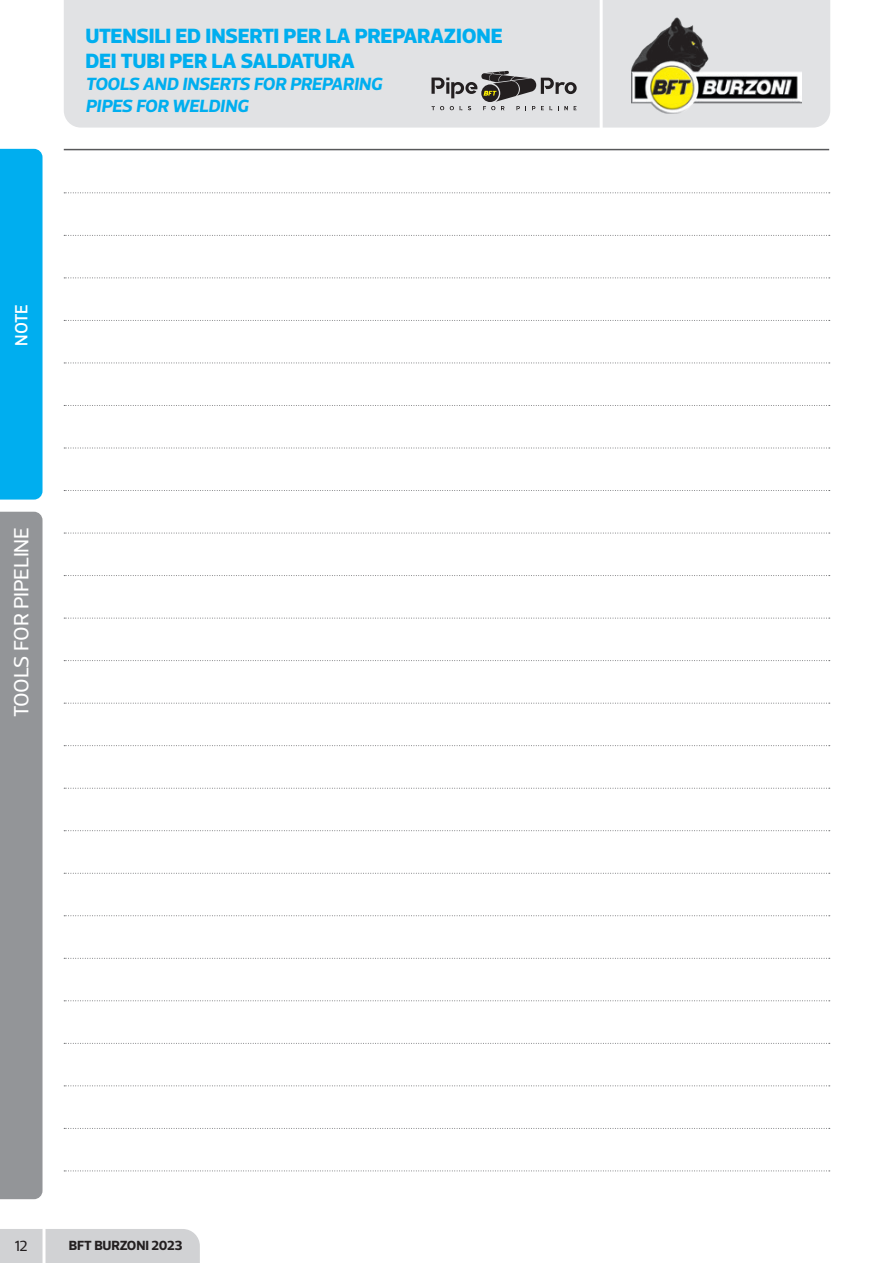
<style>
.page{position:relative;width:893px;height:1263px;background:#fff}
.page>*{position:absolute;margin:0;border:0;box-sizing:border-box;transform-origin:0 0}
.t1{font:800 21px/25.2px "Acto";letter-spacing:-.01em;color:#00aeef}
.t2{font:21px "Acto";letter-spacing:-.01em;color:#fff}
.t3{font:italic 700 18px/21.6px "Acto";letter-spacing:-.01em;color:#00aeef}
.t4{font:500 18px "Acto";color:#fff;scale:.95 1}
.t5{font:15px "Acto";color:#231f20}
.t6{font:700 13.5px "Acto";letter-spacing:-.01em;color:#231f20}
</style>
<div class="page">
<div style="left:0;top:1229px;width:200px;height:34px;background:#d1d2d4"></div>
<hr style="left:43px;top:1217px;width:3px;height:46px;background:#fff">
<div style="left:64px;top:0;width:766px;height:128px;background:#e1e2e4"></div>
<hr style="left:600px;top:0;width:3px;height:129px;background:#fff">
<img style="left:632px;top:17px;width:170px;height:96px">
<div style="left:0;top:149px;width:43px;height:351px;background:#00aeef"></div>
<div style="left:0;top:512px;width:43px;height:687px;background:#939598"></div>
<svg style="left:431px;top:71px;width:146px;height:39px;background:#a7a6a7"></svg>
<hr style="left:64px;top:149px;width:765px;height:1px;background:#57585a">
<svg style="left:64px;top:192px;width:766px;height:1px"></svg>
<svg style="left:64px;top:235px;width:766px;height:1px"></svg>
<svg style="left:64px;top:277px;width:766px;height:1px"></svg>
<svg style="left:64px;top:320px;width:766px;height:1px"></svg>
<svg style="left:64px;top:363px;width:766px;height:1px"></svg>
<svg style="left:64px;top:405px;width:766px;height:1px"></svg>
<svg style="left:64px;top:448px;width:766px;height:1px"></svg>
<svg style="left:64px;top:490px;width:766px;height:1px"></svg>
<svg style="left:64px;top:533px;width:766px;height:1px"></svg>
<svg style="left:64px;top:575px;width:766px;height:1px"></svg>
<svg style="left:64px;top:618px;width:766px;height:1px"></svg>
<svg style="left:64px;top:660px;width:766px;height:1px"></svg>
<svg style="left:64px;top:703px;width:766px;height:1px"></svg>
<svg style="left:64px;top:745px;width:766px;height:1px"></svg>
<svg style="left:64px;top:788px;width:766px;height:1px"></svg>
<svg style="left:64px;top:830px;width:766px;height:1px"></svg>
<svg style="left:64px;top:873px;width:766px;height:1px"></svg>
<svg style="left:64px;top:915px;width:766px;height:1px"></svg>
<svg style="left:64px;top:958px;width:766px;height:1px"></svg>
<svg style="left:64px;top:1000px;width:766px;height:1px"></svg>
<svg style="left:64px;top:1043px;width:766px;height:1px"></svg>
<svg style="left:64px;top:1085px;width:766px;height:1px"></svg>
<svg style="left:64px;top:1128px;width:766px;height:1px"></svg>
<svg style="left:64px;top:1170px;width:766px;height:1px"></svg>
<p class="t1" style="left:85px;top:23px;width:419px">UTENSILI ED INSERTI PER LA PREPARAZIONE<br>DEI TUBI PER LA SALDATURA</p>
<p class="t3" style="left:85px;top:73px;width:298px">TOOLS AND INSERTS FOR PREPARING<br>PIPES FOR WELDING</p>
<p class="t4" style="left:11px;top:346px;width:45px;rotate:-90deg">NOTE</p>
<p class="t2" style="left:9px;top:717px;width:192px;rotate:-90deg">TOOLS FOR PIPELINE</p>
<p class="t5" style="left:15px;top:1237px;width:14px">12</p>
<p class="t6" style="left:69px;top:1237px;width:115px">BFT BURZONI 2023</p>
</div>
